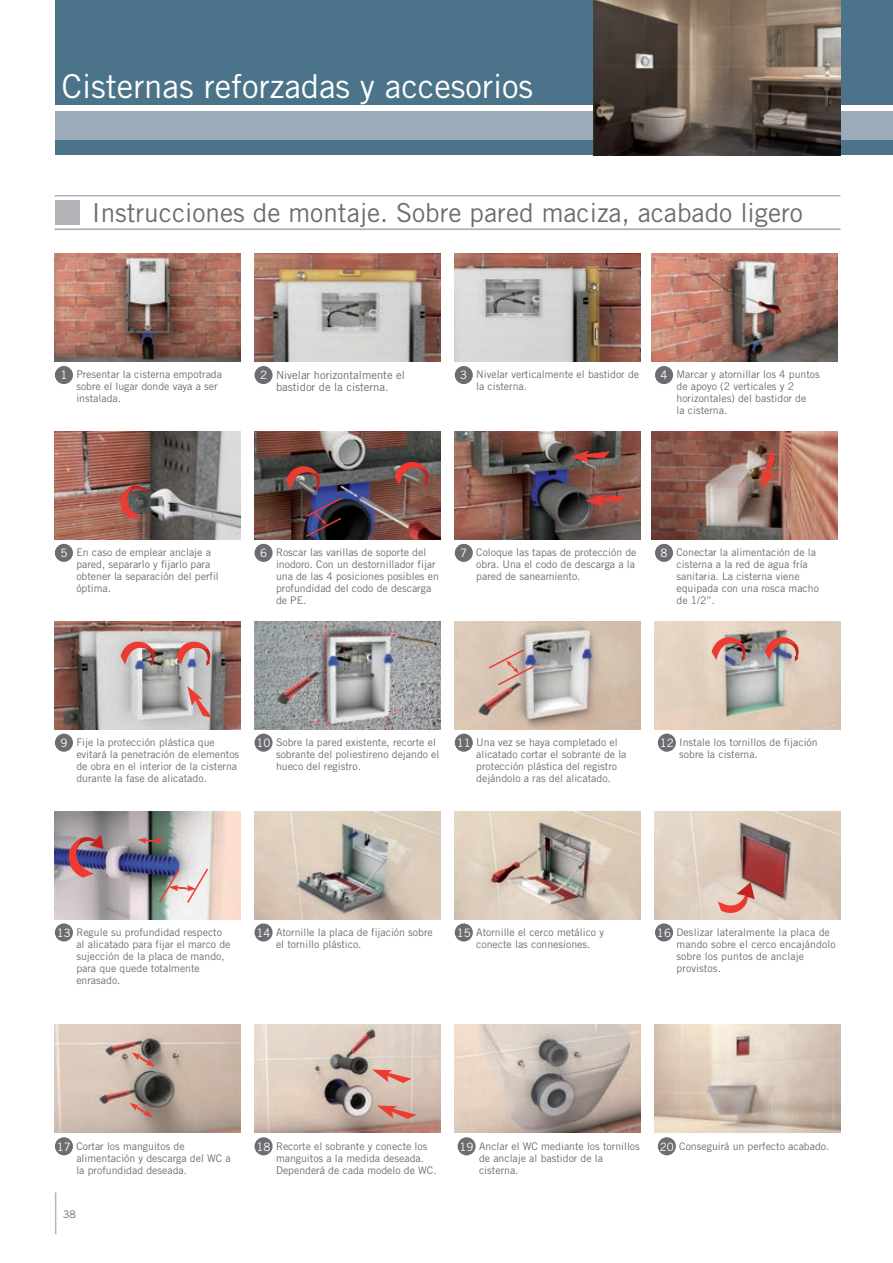
<style>
.page{position:relative;width:893px;height:1263px;background:#fff}
.page>*{position:absolute;margin:0;border:0;box-sizing:border-box;transform-origin:0 0}
.t1{font:33px "Trade Gothic";color:#fff}
.t2{font:26.25px "Trade Gothic";color:#6c6d70}
.t3{font:11.55px "Trade Gothic";color:#fff}
.t4{font:11.25px/12px "Trade Gothic";color:#6c6d70}
.t5{font:10.5px/12px "Trade Gothic";color:#6c6d70}
.s1{font-size:11.55px;color:#fff}
</style>
<div class="page">
<hr style="left:55px;top:1192px;width:1px;height:42px;background:#b1b5bb">
<div style="left:55px;top:0;width:837px;height:104px;background:#4b748b"></div>
<div style="left:55px;top:112px;width:837px;height:40px;background:#9babba"></div>
<div style="left:55px;top:140px;width:837px;height:15px;background:#4b748b"></div>
<div style="left:55px;top:200px;width:25px;height:25px;background:#b2b3b7"></div>
<hr style="left:55px;top:228px;width:785px;height:2px;background:#b2b3b7">
<hr style="left:55px;top:195px;width:785px;height:1px;background:#b2b3b7">
<img style="left:454px;top:621px;width:186px;height:108px">
<img style="left:654px;top:621px;width:186px;height:108px">
<img style="left:55px;top:811px;width:185px;height:108px">
<div style="left:55px;top:733px;width:18px;height:18px;background:#6c6d70;border-radius:50%"></div>
<div style="left:254px;top:733px;width:18px;height:18px;background:#6c6d70;border-radius:50%"></div>
<div style="left:454px;top:733px;width:18px;height:18px;background:#6c6d70;border-radius:50%"></div>
<div style="left:657px;top:733px;width:18px;height:18px;background:#6c6d70;border-radius:50%"></div>
<img style="left:55px;top:253px;width:185px;height:108px">
<img style="left:254px;top:253px;width:186px;height:108px">
<img style="left:454px;top:253px;width:186px;height:108px">
<img style="left:651px;top:253px;width:186px;height:108px">
<img style="left:55px;top:431px;width:185px;height:108px">
<img style="left:254px;top:431px;width:186px;height:108px">
<img style="left:454px;top:431px;width:186px;height:108px">
<img style="left:651px;top:431px;width:186px;height:108px">
<img style="left:55px;top:621px;width:185px;height:108px">
<img style="left:254px;top:621px;width:186px;height:108px">
<div style="left:55px;top:366px;width:18px;height:18px;background:#6c6d70;border-radius:50%"></div>
<div style="left:254px;top:366px;width:18px;height:18px;background:#6c6d70;border-radius:50%"></div>
<div style="left:454px;top:366px;width:18px;height:18px;background:#6c6d70;border-radius:50%"></div>
<div style="left:654px;top:366px;width:18px;height:18px;background:#6c6d70;border-radius:50%"></div>
<div style="left:55px;top:544px;width:18px;height:18px;background:#6c6d70;border-radius:50%"></div>
<div style="left:254px;top:544px;width:18px;height:18px;background:#6c6d70;border-radius:50%"></div>
<div style="left:454px;top:544px;width:18px;height:18px;background:#6c6d70;border-radius:50%"></div>
<div style="left:654px;top:544px;width:18px;height:18px;background:#6c6d70;border-radius:50%"></div>
<div style="left:55px;top:923px;width:18px;height:18px;background:#6c6d70;border-radius:50%"></div>
<svg style="left:584px;top:494px;width:41px;height:13px"></svg>
<svg style="left:187px;top:686px;width:25px;height:32px"></svg>
<svg style="left:761px;top:450px;width:13px;height:39px"></svg>
<svg style="left:570px;top:450px;width:40px;height:13px"></svg>
<svg style="left:286px;top:463px;width:35px;height:27px"></svg>
<svg style="left:176px;top:638px;width:35px;height:28px"></svg>
<svg style="left:120px;top:638px;width:36px;height:28px"></svg>
<svg style="left:711px;top:634px;width:35px;height:27px"></svg>
<svg style="left:764px;top:634px;width:35px;height:27px"></svg>
<svg style="left:120px;top:484px;width:28px;height:35px"></svg>
<svg style="left:394px;top:459px;width:35px;height:27px"></svg>
<img style="left:593px;top:0;width:247px;height:155px">
<svg style="left:304px;top:496px;width:39px;height:42px;background:#392c46"></svg>
<svg style="left:486px;top:648px;width:49px;height:38px;background:#cab0a7"></svg>
<svg style="left:308px;top:625px;width:94px;height:102px;background:#9d9c9d"></svg>
<svg style="left:137px;top:837px;width:28px;height:7px"></svg>
<svg style="left:66px;top:834px;width:37px;height:43px;background:#976278"></svg>
<svg style="left:157px;top:867px;width:52px;height:37px"></svg>
<div style="left:55px;top:1137px;width:18px;height:18px;background:#6c6d70;border-radius:50%"></div>
<div style="left:254px;top:1137px;width:18px;height:18px;background:#6c6d70;border-radius:50%"></div>
<div style="left:457px;top:1137px;width:18px;height:18px;background:#6c6d70;border-radius:50%"></div>
<div style="left:657px;top:1137px;width:18px;height:18px;background:#6c6d70;border-radius:50%"></div>
<img style="left:254px;top:811px;width:186px;height:108px">
<img style="left:454px;top:811px;width:186px;height:108px">
<img style="left:654px;top:811px;width:186px;height:108px">
<img style="left:55px;top:1025px;width:186px;height:108px">
<img style="left:254px;top:1025px;width:186px;height:108px">
<img style="left:454px;top:1025px;width:186px;height:108px">
<img style="left:654px;top:1025px;width:186px;height:108px">
<div style="left:254px;top:923px;width:18px;height:18px;background:#6c6d70;border-radius:50%"></div>
<div style="left:454px;top:923px;width:18px;height:18px;background:#6c6d70;border-radius:50%"></div>
<div style="left:654px;top:923px;width:18px;height:18px;background:#6c6d70;border-radius:50%"></div>
<svg style="left:372px;top:1069px;width:39px;height:14px"></svg>
<svg style="left:377px;top:1105px;width:39px;height:14px"></svg>
<svg style="left:129px;top:1102px;width:24px;height:15px"></svg>
<svg style="left:132px;top:1052px;width:23px;height:15px"></svg>
<svg style="left:717px;top:882px;width:37px;height:34px"></svg>
<h1 class="t1" style="left:62px;top:66px;width:472px">Cisternas reforzadas y accesorios</h1>
<h2 class="t2" style="left:92px;top:197px;width:712px">Instrucciones de montaje. Sobre pared maciza, acabado ligero</h2>
<p class="t5" style="left:76px;top:368px;width:147px">Presentar la cisterna empotrada sobre el lugar donde vaya a ser instalada.</p>
<p class="t4" style="left:276px;top:369px;width:130px">Nivelar horizontalmente el bastidor de la cisterna.</p>
<p class="t5" style="left:476px;top:368px;width:164px">Nivelar verticalmente el bastidor de la cisterna.</p>
<p class="t5" style="left:676px;top:368px;width:145px">Marcar y atornillar los 4 puntos de apoyo (2 verticales y 2 horizontales) del bastidor de<br>la cisterna.</p>
<p class="t3" style="left:60px;top:368px;width:9px">1</p>
<p class="t3" style="left:260px;top:368px;width:9px">2</p>
<p class="t3" style="left:460px;top:368px;width:9px">3</p>
<p class="t3" style="left:660px;top:368px;width:9px">4</p>
<p class="t5" style="left:76px;top:546px;width:144px">En caso de emplear anclaje a pared, separarlo y fijarlo para obtener la separación del perfil óptima.</p>
<p class="t5" style="left:276px;top:546px;width:164px">Roscar las varillas de soporte del inodoro. Con un destornillador fijar una de las 4 posiciones posibles en profundidad del codo de descarga de PE.</p>
<p class="t5" style="left:476px;top:546px;width:162px">Coloque las tapas de protección de obra. Una el codo de descarga a la pared de saneamiento.</p>
<p class="t5" style="left:676px;top:546px;width:144px">Conectar la alimentación de la cisterna a la red de agua fría sanitaria. La cisterna viene equipada con una rosca macho de 1/2”.</p>
<p class="t3" style="left:60px;top:546px;width:9px">5</p>
<p class="t3" style="left:260px;top:546px;width:9px">6</p>
<p class="t3" style="left:460px;top:546px;width:9px">7</p>
<p class="t3" style="left:660px;top:546px;width:9px">8</p>
<p class="t5" style="left:76px;top:736px;width:164px">Fije la protección plástica que evitará la penetración de elementos de obra en el interior de la cisterna durante la fase de alicatado.</p>
<p class="t5" style="left:276px;top:736px;width:165px">Sobre la pared existente, recorte el sobrante del poliestireno dejando el hueco del registro.</p>
<p class="t5" style="left:476px;top:736px;width:152px">Una vez se haya completado el alicatado cortar el sobrante de la protección plástica del registro dejándolo a ras del alicatado.</p>
<p class="t5" style="left:679px;top:736px;width:140px">Instale los tornillos de fijación sobre la cisterna.</p>
<p class="t3" style="left:60px;top:736px;width:9px">9</p>
<p class="t3" style="left:256px;top:736px;width:16px">10</p>
<p class="t3" style="left:456px;top:736px;width:16px">11</p>
<p class="t3" style="left:659px;top:736px;width:16px">12</p>
<p class="t5" style="left:76px;top:926px;width:155px">Regule su profundidad respecto al alicatado para fijar el marco de sujección de la placa de mando, para que quede totalmente enrasado.</p>
<p class="t3" style="left:57px;top:925px;width:16px">13</p>
<p class="t5" style="left:276px;top:926px;width:158px">Atornille la placa de fijación sobre el tornillo plástico.</p>
<p class="t5" style="left:476px;top:926px;width:129px">Atornille el cerco metálico y conecte las connesiones.</p>
<p class="t5" style="left:676px;top:926px;width:161px">Deslizar lateralmente la placa de mando sobre el cerco encajándolo sobre los puntos de anclaje provistos.</p>
<p class="t3" style="left:256px;top:925px;width:16px">14</p>
<p class="t3" style="left:456px;top:925px;width:16px">15</p>
<p class="t3" style="left:656px;top:925px;width:16px">16</p>
<p class="t3" style="left:57px;top:1139px;width:16px">17</p>
<p class="t3" style="left:256px;top:1139px;width:16px">18</p>
<p class="t3" style="left:459px;top:1139px;width:16px">19</p>
<p class="t5" style="left:659px;top:1139px;width:171px"><span class="s1">20</span> Conseguirá un perfecto acabado.</p>
<p class="t5" style="left:76px;top:1139px;width:156px">Cortar los manguitos de alimentación y descarga del WC a la profundidad deseada.</p>
<p class="t5" style="left:276px;top:1139px;width:162px">Recorte el sobrante y conecte los manguitos a la medida deseada.<br>Dependerá de cada modelo de WC.</p>
<p class="t5" style="left:479px;top:1139px;width:162px">Anclar el WC mediante los tornillos de anclaje al bastidor de la cisterna.</p>
<p class="t5" style="left:63px;top:1208px;width:14px">38</p>
</div>
